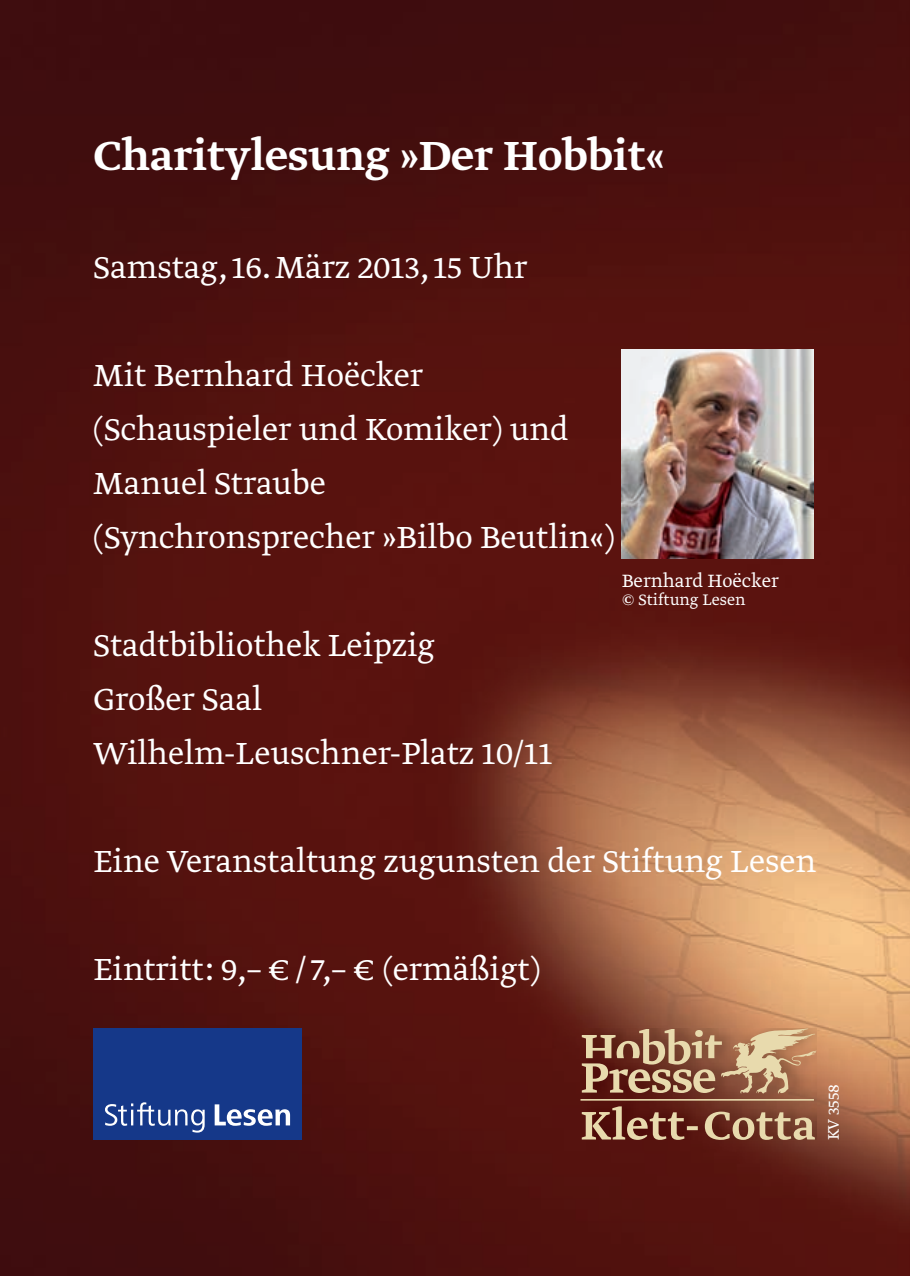
<style>
.page{position:relative;width:910px;height:1276px;background:#fff}
.page>*{position:absolute;margin:0;border:0;box-sizing:border-box;transform-origin:0 0}
.t1{font:500 48px "Greta Text";color:#fff}
.t2{font:300 36px/54px "Greta Text";color:#fff}
.t3{font:300 21px "Greta Text";color:#fff}
.t4{font:300 18px "Greta Text";color:#fff}
</style>
<div class="page">
<img style="left:0;top:0;width:910px;height:1276px">
<div style="left:94px;top:1028px;width:208px;height:112px;background:#153889"></div>
<svg style="left:105px;top:1102px;width:185px;height:30px"></svg>
<img style="left:581px;top:1028px;width:235px;height:112px">
<hr style="left:580px;top:1099px;width:234px;height:1px;background:#e8daad">
<svg style="left:582px;top:1028px;width:234px;height:66px;background:#a77b5e"></svg>
<svg style="left:582px;top:1106px;width:233px;height:34px;background:#8b5c47"></svg>
<img style="left:622px;top:349px;width:192px;height:210px">
<h1 class="t1" style="left:94px;top:128px;width:573px">Charitylesung »Der Hobbit«</h1>
<p class="t2" style="left:94px;top:242px;width:435px">Samstag, 16. März 2013, 15 Uhr</p>
<p class="t2" style="left:94px;top:350px;width:522px">Mit Bernhard Hoëcker (Schauspieler und Komiker) und<br>Manuel Straube (Synchronsprecher »Bilbo Beutlin«)</p>
<p class="t3" style="left:622px;top:568px;width:159px">Bernhard Hoëcker</p>
<p class="t4" style="left:622px;top:589px;width:125px">© Stiftung Lesen</p>
<p class="t2" style="left:94px;top:620px;width:461px">Stadtbibliothek Leipzig<br>Großer Saal<br>Wilhelm-Leuschner-Platz 10/11</p>
<p class="t2" style="left:94px;top:836px;width:724px">Eine Veranstaltung zugunsten der Stiftung Lesen</p>
<p class="t2" style="left:94px;top:944px;width:448px">Eintritt: 9,– € / 7,– € (ermäßigt)</p>
<p class="t4" style="left:823px;top:1140px;width:58px;rotate:-90deg">KV 3558</p>
</div>
